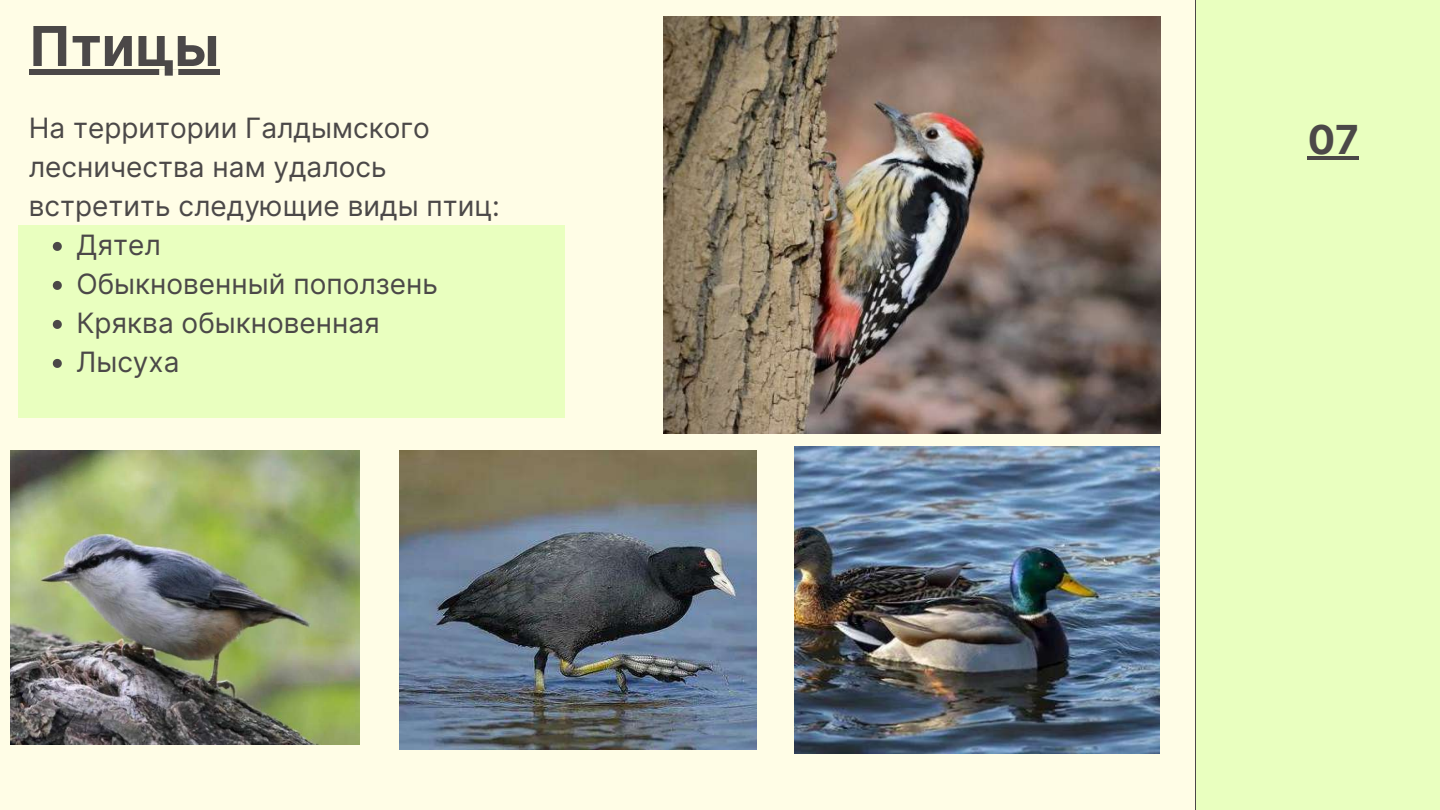
<style>
.page{position:relative;width:1440px;height:810px;background:#fffde6}
.page>*{position:absolute;margin:0;border:0;box-sizing:border-box;transform-origin:0 0}
.t1{font:700 55px "Inter";color:#4b4848}
.t2{font:700 40px "Inter";color:#4b4848}
.t3{font:28px/39px "Inter";color:#4b4848}
</style>
<div class="page">
<div style="left:18px;top:226px;width:547px;height:192px;background:#e9ffbf"></div>
<div style="left:1195px;top:0;width:245px;height:810px;background:#e9ffbf"></div>
<hr style="left:1195px;top:0;width:1px;height:810px;background:#4b4848">
<img style="left:663px;top:17px;width:497px;height:417px">
<img style="left:10px;top:450px;width:350px;height:294px">
<img style="left:795px;top:446px;width:365px;height:307px">
<img style="left:399px;top:450px;width:357px;height:299px">
<div style="left:29px;top:70px;width:190px;height:5px;background:#4b4848"></div>
<svg style="left:53px;top:242px;width:9px;height:9px"></svg>
<svg style="left:53px;top:281px;width:9px;height:9px"></svg>
<svg style="left:53px;top:320px;width:9px;height:9px"></svg>
<svg style="left:53px;top:359px;width:9px;height:9px"></svg>
<hr style="left:1308px;top:156px;width:51px;height:4px;background:#4b4848">
<h1 class="t1" style="left:29px;top:13px;width:192px">Птицы</h1>
<p class="t3" style="left:29px;top:109px;width:473px">На территории Галдымского лесничества нам удалось встретить следующие виды птиц:</p>
<h2 class="t2" style="left:1308px;top:116px;width:53px">07</h2>
<p class="t3" style="left:76px;top:226px;width:363px">Дятел<br>Обыкновенный поползень<br>Кряква обыкновенная<br>Лысуха</p>
</div>
